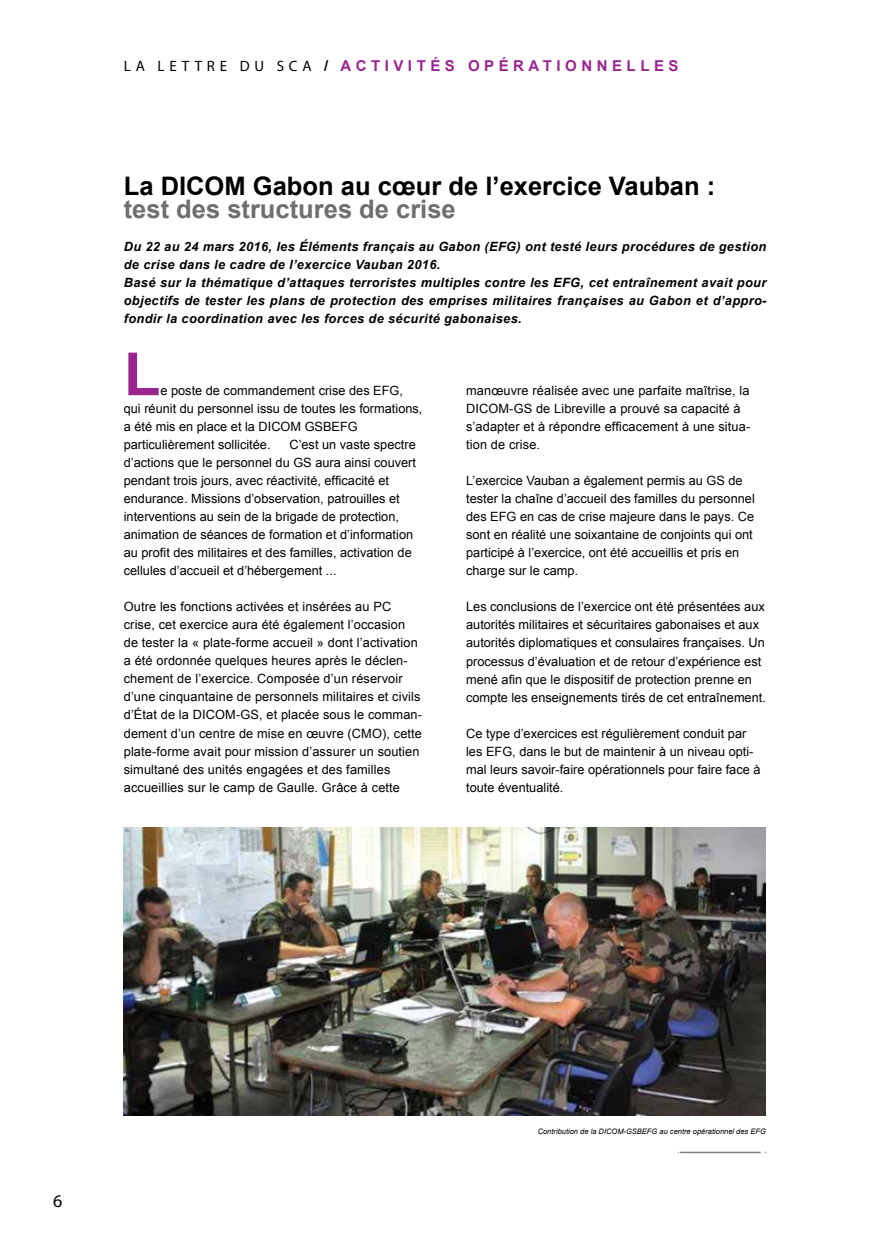
<style>
.page{position:relative;width:892px;height:1260px;background:#fff}
.page>*{position:absolute;margin:0;border:0;box-sizing:border-box;transform-origin:0 0}
.t1{font:700 60px "Arial";color:#9a258f}
.t2{font:700 25.5px "Arial";color:#000}
.t3{font:700 25.5px "Arial";color:#6d6e71}
.t4{font:18px "Myriad Pro";color:#000}
.t5{font:700 15px "Arial";letter-spacing:.3em;color:#9a258f}
.t6{font:12.75px/18px "Arial";color:#000}
.t7{font:italic 700 12.75px/18px "Arial";letter-spacing:.03em;color:#000}
.t8{font:italic 7.5px "Arial";color:#000}
.s1{font-family:"Myriad Pro";font-weight:400;color:#000}
.s2{color:#000}
</style>
<div class="page">
<img style="left:124px;top:827px;width:641px;height:288px">
<hr style="left:679px;top:1151px;width:81px;height:1px;background:#000">
<p class="t5" style="left:124px;top:56px;width:555px"><span class="s1">LA LETTRE DU SCA</span> <span class="s2">/</span> ACTIVITÉS OPÉRATIONNELLES</p>
<h2 class="t2" style="left:124px;top:169px;width:592px">La DICOM Gabon au cœur de l’exercice Vauban :</h2>
<h2 class="t3" style="left:124px;top:192px;width:333px">test des structures de crise</h2>
<p class="t7" style="left:124px;top:238px;width:644px">Du 22 au 24 mars 2016, les Éléments français au Gabon (EFG) ont testé leurs procédures de gestion de crise dans le cadre de l’exercice Vauban 2016.<br>Basé sur la thématique d’attaques terroristes multiples contre les EFG, cet entraînement avait pour objectifs de tester les plans de protection des emprises militaires françaises au Gabon et d’appro&shy;fondir la coordination avec les forces de sécurité gabonaises.</p>
<h1 class="t1" style="left:124px;top:334px;width:38px">L</h1>
<p class="t6" style="left:124px;top:382px;width:300px;text-indent:37px">e poste de commandement crise des EFG, qui réunit du personnel issu de toutes les formations, a été mis en place et la DICOM GSBEFG particulièrement sollicitée.</p>
<p class="t6" style="left:466px;top:382px;width:285px">manœuvre réalisée avec une parfaite maîtrise, la DICOM-GS de Libreville a prouvé sa capacité à s’adapter et à répondre efficacement à une situa&shy;tion de crise.</p>
<p class="t6" style="left:466px;top:472px;width:290px">L’exercice Vauban a également permis au GS de tester la chaîne d’accueil des familles du personnel des EFG en cas de crise majeure dans le pays. Ce sont en réalité une soixantaine de conjoints qui ont participé à l’exercice, ont été accueillis et pris en charge sur le camp.</p>
<p class="t6" style="left:466px;top:598px;width:301px">Les conclusions de l’exercice ont été présentées aux autorités militaires et sécuritaires gabonaises et aux autorités diplomatiques et consulaires françaises. Un processus d’évaluation et de retour d’expérience est mené afin que le dispositif de protection prenne en compte les enseignements tirés de cet entraînement.</p>
<p class="t6" style="left:466px;top:724px;width:296px">Ce type d’exercices est régulièrement conduit par les EFG, dans le but de maintenir à un niveau opti&shy;mal leurs savoir-faire opérationnels pour faire face à toute éventualité.</p>
<p class="t6" style="left:124px;top:436px;width:293px;text-indent:166px">C’est un vaste spectre d’actions que le personnel du GS aura ainsi couvert pendant trois jours, avec réactivité, efficacité et endurance. Missions d’observation, patrouilles et interventions au sein de la brigade de protection, animation de séances de formation et d’information au profit des militaires et des familles, activation de cellules d’accueil et d’hébergement ...</p>
<p class="t6" style="left:124px;top:598px;width:299px">Outre les fonctions activées et insérées au PC crise, cet exercice aura été également l’occasion de tester la « plate-forme accueil » dont l’activation a été ordonnée quelques heures après le déclen&shy;chement de l’exercice. Composée d’un réservoir d’une cinquantaine de personnels militaires et civils d’État de la DICOM-GS, et placée sous le comman&shy;dement d’un centre de mise en œuvre (CMO), cette plate-forme avait pour mission d’assurer un soutien simultané des unités engagées et des familles accueillies sur le camp de Gaulle. Grâce à cette</p>
<h3 class="t4" style="left:53px;top:1189px;width:11px">6</h3>
<p class="t8" style="left:537px;top:1126px;width:230px">Contribution de la DICOM-GSBEFG au centre opérationnel des EFG</p>
</div>
